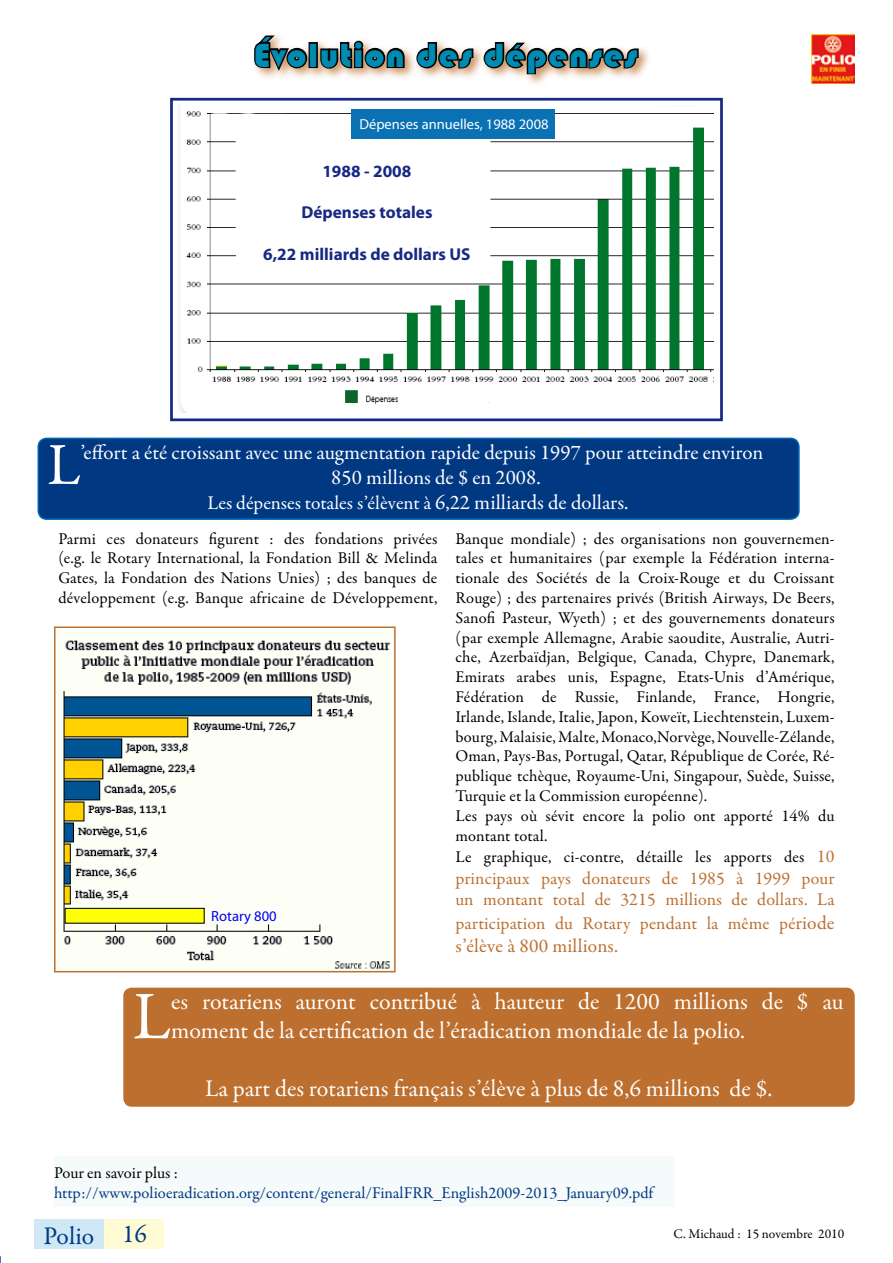
<style>
.page{position:relative;width:893px;height:1263px;background:#fff}
.page>*{position:absolute;margin:0;border:0;box-sizing:border-box;transform-origin:0 0}
.t1{font:68.4px "Garamond Premr Pro";color:#fff}
.t2{font:59.85px "Garamond Premr Pro";color:#fff}
.t3{font:34.5px "Bauhaus 93";letter-spacing:.05em;color:#008bb3}
.t4{font:25.5px "Garamond Premr Pro";color:#003882}
.t5{font:24px/28.8px "Garamond Premr Pro";color:#fff}
.t6{font:21px/25.2px "Garamond Premr Pro";color:#fff}
.t7{font:19.5px "Garamond Premr Pro";color:#fff}
.t8{font:19.5px "Garamond Premr Pro";letter-spacing:.01em;color:#bc6f2e}
.t9{font:18px/21.6px "Garamond Premr Pro";letter-spacing:.01em;color:#bc6f2e}
.t10{font:700 17.25px "Myriad Pro";color:#172983}
.t11{font:16.5px/19.8px "Garamond Premr Pro";letter-spacing:.005em;color:#000;text-align:justify}
.t12{font:16.5px "Garamond Premr Pro";color:#003882}
.t13{font:14.7px "Myriad Pro";color:#0000f2}
.t14{font:14.55px "Myriad Pro";color:#fff}
.t15{font:13.5px "Garamond Premr Pro";color:#000}
.s1{font-size:21px}
.s2{font-size:18px;color:#bc6f2e}
.s3{font-size:19.5px}
</style>
<div class="page">
<div style="left:105px;top:1219px;width:59px;height:30px;background:#fffbd5"></div>
<div style="left:34px;top:1219px;width:70px;height:30px;background:#d0e7f6"></div>
<img style="left:812px;top:35px;width:42px;height:49px">
<img style="left:63px;top:640px;width:328px;height:329px">
<div style="left:65px;top:908px;width:139px;height:15px;background:#ffff05"></div>
<div style="left:65px;top:908px;width:140px;height:16px;border:1px solid #000"></div>
<div style="left:54px;top:626px;width:342px;height:346px;border:2px solid #bc6f2e"></div>
<div style="left:251px;top:31px;width:401px;height:55px;background:#bc6f2e;opacity:.75"></div>
<svg style="left:252px;top:33px;width:57px;height:42px"></svg>
<div style="left:309px;top:42px;width:9px;height:26px;border:3px solid #000"></div>
<svg style="left:319px;top:38px;width:87px;height:33px"></svg>
<svg style="left:415px;top:41px;width:60px;height:57px"></svg>
<svg style="left:482px;top:41px;width:158px;height:57px"></svg>
<div style="left:123px;top:988px;width:732px;height:119px;background:#bc6f2e;border-radius:9px"></div>
<div style="left:170px;top:98px;width:553px;height:323px;border:3px solid #172983"></div>
<img style="left:179px;top:104px;width:534px;height:308px">
<div style="left:351px;top:109px;width:203px;height:30px;background:#0a71b4"></div>
<div style="left:38px;top:438px;width:761px;height:81px;background:#003882;border-radius:9px"></div>
<div style="left:38px;top:438px;width:762px;height:82px;border:2px solid #0069b2;border-radius:9px"></div>
<div style="left:54px;top:1157px;width:619px;height:50px;background:#f5fafa"></div>
<h3 class="t3" style="left:254px;top:36px;width:385px">Évolution des dépenses</h3>
<p class="t14" style="left:359px;top:115px;width:191px">Dépenses annuelles, 1988 2008</p>
<p class="t10" style="left:322px;top:160px;width:91px">1988 - 2008</p>
<p class="t10" style="left:301px;top:201px;width:133px">Dépenses totales</p>
<p class="t10" style="left:263px;top:243px;width:209px">6,22 milliards de dollars US</p>
<h2 class="t2" style="left:47px;top:429px;width:35px">L</h2>
<p class="t6" style="left:331px;top:440px;width:434px;text-indent:-251px">’effort a été croissant avec une augmentation rapide depuis 1997 pour atteindre environ<br>850 millions de $ en 2008.</p>
<p class="t7" style="left:207px;top:491px;width:423px">Les dépenses totales s’élèvent à <span class="s1">6,22 milliards de dollars.</span></p>
<p class="t11" style="left:58px;top:529px;width:381px">Parmi ces donateurs figurent : des fondations privées (e.g. le Rotary International, la Fondation Bill &amp; Melinda Gates, la Fondation des Nations Unies) ; des banques de développement (e.g. Banque africaine de Développement,</p>
<p class="t11" style="left:455px;top:529px;width:381px;text-align:left">Banque mondiale) ; des organisations non gouvernemen&shy;tales et humanitaires (par exemple la Fédération interna&shy;tionale des Sociétés de la Croix-Rouge et du Croissant Rouge) ; des partenaires privés (British Airways, De Beers, Sanofi Pasteur, Wyeth) ; et des gouvernements donateurs (par exemple Allemagne, Arabie saoudite, Australie, Autri&shy;che, Azerbaïdjan, Belgique, Canada, Chypre, Danemark, Emirats arabes unis, Espagne, Etats-Unis d’Amérique, Fédération de Russie, Finlande, France, Hongrie, Irlande, Islande, Italie, Japon, Koweït, Liechtenstein, Luxem&shy;bourg, Malaisie, Malte, Monaco,Norvège, Nouvelle-Zélande, Oman, Pays-Bas, Portugal, Qatar, République de Corée, Ré&shy;publique tchèque, Royaume-Uni, Singapour, Suède, Suisse, Turquie et la Commission européenne).<br>Les pays où sévit encore la polio ont apporté 14% du montant total.</p>
<p class="t11" style="left:455px;top:847px;width:381px">Le graphique, ci-contre, détaille les apports des <span class="s2">10</span></p>
<p class="t9" style="left:455px;top:868px;width:381px">principaux pays donateurs de 1985 à 1999 pour un montant total de 3215 millions de dollars. La</p>
<p class="t9" style="left:455px;top:913px;width:381px">participation du Rotary pendant la même pé<span class="s3">riode</span></p>
<p class="t8" style="left:455px;top:934px;width:164px">s’élève à 800 millions.</p>
<p class="t13" style="left:211px;top:907px;width:67px">Rotary 800</p>
<h1 class="t1" style="left:133px;top:975px;width:40px">L</h1>
<h3 class="t5" style="left:171px;top:988px;width:674px">es rotariens auront contribué à hauteur de 1200 millions de $ au moment de la certification de l’éradication mondiale de la polio.</h3>
<h3 class="t5" style="left:205px;top:1074px;width:569px">La part des rotariens français s’élève à plus de 8,6 millions de $.</h3>
<p class="t11" style="left:54px;top:1163px;width:125px">Pour en savoir plus :</p>
<p class="t12" style="left:54px;top:1182px;width:601px">http://www.polioeradication.org/content/general/FinalFRR_English2009-2013_January09.pdf</p>
<h3 class="t4" style="left:44px;top:1220px;width:105px">Polio 16</h3>
<p class="t15" style="left:673px;top:1226px;width:172px">C. Michaud : 15 novembre 2010</p>
</div>
